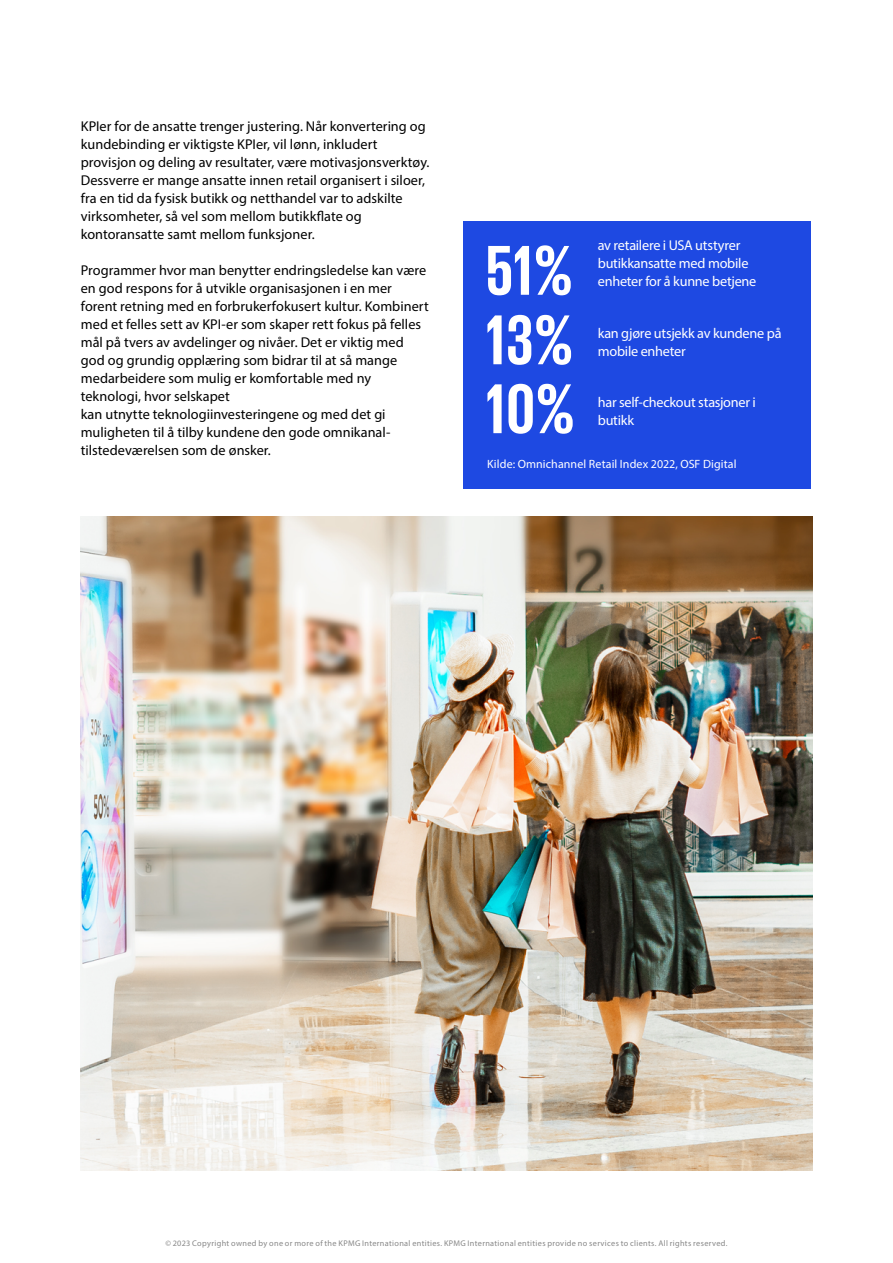
<style>
.page{position:relative;width:893px;height:1263px;background:#fff}
.page>*{position:absolute;margin:0;border:0;box-sizing:border-box;transform-origin:0 0}
.t1{font:700 72px/69.2px "KPMG";color:#fff;text-align:justify}
.t2{font:14.25px/18px "Myriad Pro";letter-spacing:.005em;color:#000}
.t3{font:14.25px/18px "Myriad Pro";letter-spacing:-.015em;color:#fff}
.t4{font:12px "Myriad Pro";letter-spacing:.01em;color:#fff}
.t5{font:8.25px "Myriad Pro";letter-spacing:.04em;color:#878787}
</style>
<div class="page">
<div style="left:463px;top:221px;width:348px;height:268px;background:#1e49e2"></div>
<img style="left:81px;top:517px;width:731px;height:653px">
<p class="t2" style="left:81px;top:117px;width:350px">KPIer for de ansatte trenger justering. Når konvertering og kundebinding er viktigste KPIer, vil lønn, inkludert provisjon og deling av resultater, være motivasjonsverktøy.<br>Dessverre er mange ansatte innen retail organisert i siloer, fra en tid da fysisk butikk og netthandel var to adskilte virksomheter, så vel som mellom butikkflate og kontoransatte samt mellom funksjoner.</p>
<p class="t2" style="left:81px;top:261px;width:349px">Programmer hvor man benytter endringsledelse kan være en god respons for å utvikle organisasjonen i en mer forent retning med en forbrukerfokusert kultur. Kombinert med et felles sett av KPI-er som skaper rett fokus på felles mål på tvers av avdelinger og nivåer. Det er viktig med god og grundig opplæring som bidrar til at så mange medarbeidere som mulig er komfortable med ny teknologi, hvor selskapet<br>kan utnytte teknologiinvesteringene og med det gi muligheten til å tilby kundene den gode omnikanal&shy;tilstedeværelsen som de ønsker.</p>
<p class="t3" style="left:598px;top:236px;width:160px">av retailere i USA utstyrer butikkansatte med mobile enheter for å kunne betjene</p>
<p class="t3" style="left:598px;top:324px;width:185px">kan gjøre utsjekk av kundene på mobile enheter</p>
<h1 class="t1" style="left:486px;top:234px;width:90px">51% 13% 10%</h1>
<p class="t3" style="left:598px;top:392px;width:160px">har self-checkout stasjoner i butikk</p>
<p class="t4" style="left:487px;top:457px;width:251px">Kilde: Omnichannel Retail Index 2022, OSF Digital</p>
<p class="t5" style="left:165px;top:1238px;width:564px">© 2023 Copyright owned by one or more of the KPMG International entities. KPMG International entities provide no services to clients. All rights reserved.</p>
</div>
